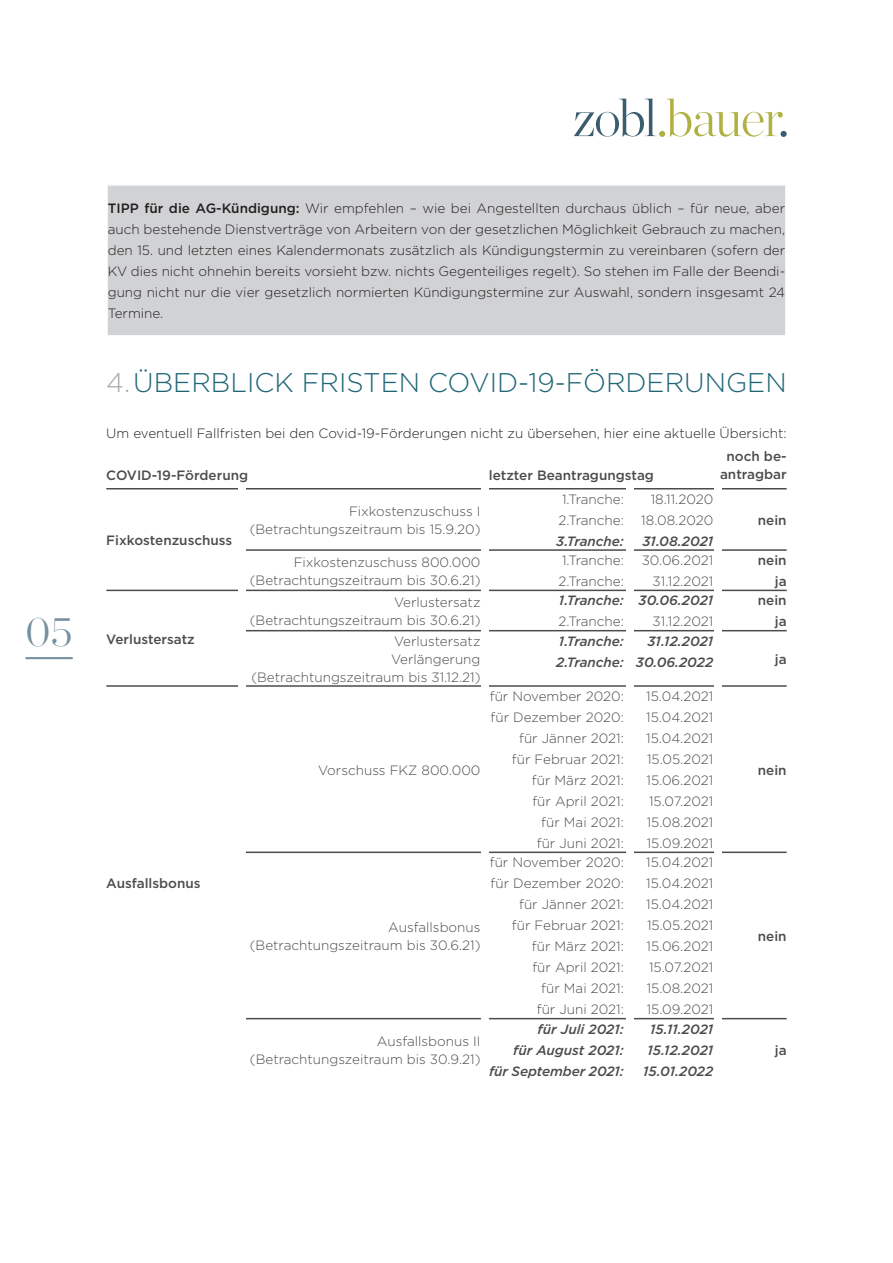
<style>
.page{position:relative;width:893px;height:1263px;background:#fff}
.page>*{position:absolute;margin:0;border:0;box-sizing:border-box;transform-origin:0 0}
.t1{font:200 42px "Chronicle Display";color:#7591a0}
.t2{font:300 27px "Gotham";color:#1e6576}
.Copy_Tabelle{font:300 13.5px/18px "Gotham";color:#4b4c4d}
.Copy_Abstand_7{font:300 13.5px/21px "Gotham";color:#231f20;text-align:justify}
.Copy_Tabelle-2{font:italic 500 13.5px "Gotham";color:#4b4c4d}
.Copy_Tabelle-3{font:500 13.5px/18px "Gotham";color:#4b4c4d;text-align:center}
.Copy{font:300 13.5px "Gotham";color:#231f20}
.s1{font-weight:500}
.s2{color:#a8a9ad}
</style>
<div class="page">
<svg style="left:574px;top:99px;width:209px;height:38px"></svg>
<div style="left:780px;top:131px;width:7px;height:6px;background:#395d6e;border-radius:50%"></div>
<hr style="left:26px;top:657px;width:47px;height:2px;background:#7591a0">
<div style="left:107px;top:185px;width:679px;height:151px;background:#d1d2d4"></div>
<hr style="left:106px;top:184px;width:681px;height:2px;background:#fff">
<hr style="left:106px;top:186px;width:2px;height:149px;background:#fff">
<hr style="left:785px;top:186px;width:2px;height:149px;background:#fff">
<hr style="left:106px;top:335px;width:681px;height:2px;background:#fff">
<hr style="left:106px;top:488px;width:133px;height:1px;background:#4b4c4d">
<hr style="left:239px;top:488px;width:246px;height:1px;background:#4b4c4d">
<hr style="left:485px;top:488px;width:143px;height:1px;background:#4b4c4d">
<hr style="left:628px;top:488px;width:90px;height:1px;background:#4b4c4d">
<hr style="left:718px;top:488px;width:69px;height:1px;background:#4b4c4d">
<hr style="left:239px;top:549px;width:246px;height:2px;background:#4b4c4d">
<hr style="left:485px;top:549px;width:143px;height:2px;background:#4b4c4d">
<hr style="left:628px;top:549px;width:90px;height:2px;background:#4b4c4d">
<hr style="left:718px;top:549px;width:69px;height:2px;background:#4b4c4d">
<hr style="left:106px;top:590px;width:133px;height:1px;background:#4b4c4d">
<hr style="left:239px;top:590px;width:246px;height:1px;background:#4b4c4d">
<hr style="left:485px;top:590px;width:143px;height:1px;background:#4b4c4d">
<hr style="left:628px;top:590px;width:90px;height:1px;background:#4b4c4d">
<hr style="left:718px;top:590px;width:69px;height:1px;background:#4b4c4d">
<hr style="left:239px;top:630px;width:246px;height:1px;background:#4b4c4d">
<hr style="left:485px;top:630px;width:143px;height:1px;background:#4b4c4d">
<hr style="left:628px;top:630px;width:90px;height:1px;background:#4b4c4d">
<hr style="left:718px;top:630px;width:69px;height:1px;background:#4b4c4d">
<hr style="left:106px;top:685px;width:133px;height:2px;background:#4b4c4d">
<hr style="left:239px;top:685px;width:246px;height:2px;background:#4b4c4d">
<hr style="left:485px;top:685px;width:143px;height:2px;background:#4b4c4d">
<hr style="left:628px;top:685px;width:90px;height:2px;background:#4b4c4d">
<hr style="left:718px;top:685px;width:69px;height:2px;background:#4b4c4d">
<hr style="left:239px;top:851px;width:246px;height:2px;background:#4b4c4d">
<hr style="left:485px;top:851px;width:143px;height:2px;background:#4b4c4d">
<hr style="left:628px;top:851px;width:90px;height:2px;background:#4b4c4d">
<hr style="left:718px;top:851px;width:69px;height:2px;background:#4b4c4d">
<hr style="left:239px;top:1018px;width:246px;height:1px;background:#4b4c4d">
<hr style="left:485px;top:1018px;width:143px;height:1px;background:#4b4c4d">
<hr style="left:628px;top:1018px;width:90px;height:1px;background:#4b4c4d">
<hr style="left:718px;top:1018px;width:69px;height:1px;background:#4b4c4d">
<div style="left:238px;top:487px;width:8px;height:638px;background:#fff"></div>
<div style="left:482px;top:483px;width:7px;height:637px;background:#fff"></div>
<div style="left:626px;top:483px;width:8px;height:637px;background:#fff"></div>
<div style="left:714px;top:480px;width:8px;height:638px;background:#fff"></div>
<h1 class="t1" style="left:26px;top:600px;width:49px">05</h1>
<p class="Copy_Abstand_7" style="left:108px;top:197px;width:679px"><span class="s1">TIPP für die AG-Kündigung:</span> Wir empfehlen – wie bei Angestellten durchaus üblich – für neue, aber auch bestehende Dienstverträge von Arbeitern von der gesetzlichen Möglichkeit Gebrauch zu machen, den 15. und letzten eines Kalendermonats zusätzlich als Kündigungstermin zu vereinbaren (sofern der KV dies nicht ohnehin bereits vorsieht bzw. nichts Gegenteiliges regelt). So stehen im Falle der Beendi&shy;gung nicht nur die vier gesetzlich normierten Kündigungstermine zur Auswahl, sondern insgesamt 24<br>Termine.</p>
<p class="t2" style="left:106px;top:365px;width:682px"><span class="s2">4.</span>ÜBERBLICK FRISTEN COVID-19-FÖRDERUNGEN</p>
<p class="Copy" style="left:106px;top:425px;width:682px">Um eventuell Fallfristen bei den Covid-19-Förderungen nicht zu übersehen, hier eine aktuelle Übersicht:</p>
<p class="Copy_Tabelle-3" style="left:106px;top:466px;width:143px">COVID-19-Förderung</p>
<p class="Copy_Tabelle-3" style="left:489px;top:466px;width:167px">letzter Beantragungstag</p>
<p class="Copy_Tabelle-3" style="left:720px;top:447px;width:68px">noch be&shy;antragbar</p>
<p class="Copy_Tabelle-3" style="left:106px;top:531px;width:127px">Fixkostenzuschuss</p>
<p class="Copy_Tabelle-3" style="left:106px;top:630px;width:90px">Verlustersatz</p>
<p class="Copy_Tabelle-3" style="left:106px;top:874px;width:96px">Ausfallsbonus</p>
<p class="Copy_Tabelle" style="left:349px;top:502px;width:133px">Fixkostenzuschuss I</p>
<p class="Copy_Tabelle" style="left:250px;top:520px;width:232px">(Betrachtungszeitraum bis 15.9.20)</p>
<p class="Copy_Tabelle" style="left:294px;top:552px;width:188px">Fixkostenzuschuss 800.000</p>
<p class="Copy_Tabelle" style="left:250px;top:570px;width:232px">(Betrachtungszeitraum bis 30.6.21)</p>
<p class="Copy_Tabelle" style="left:394px;top:593px;width:88px">Verlustersatz</p>
<p class="Copy_Tabelle" style="left:250px;top:611px;width:232px">(Betrachtungszeitraum bis 30.6.21)</p>
<p class="Copy_Tabelle" style="left:391px;top:632px;width:91px">Verlustersatz<br>Verlängerung</p>
<p class="Copy_Tabelle" style="left:251px;top:668px;width:231px">(Betrachtungszeitraum bis 31.12.21)</p>
<p class="Copy_Tabelle" style="left:318px;top:760px;width:164px">Vorschuss FKZ 800.000</p>
<p class="Copy_Tabelle" style="left:388px;top:918px;width:94px">Ausfallsbonus</p>
<p class="Copy_Tabelle" style="left:250px;top:936px;width:232px">(Betrachtungszeitraum bis 30.6.21)</p>
<p class="Copy_Tabelle" style="left:377px;top:1031px;width:105px">Ausfallsbonus II</p>
<p class="Copy_Tabelle" style="left:250px;top:1049px;width:232px">(Betrachtungszeitraum bis 30.9.21)</p>
<p class="Copy_Tabelle" style="left:562px;top:490px;width:63px">1.Tranche:</p>
<p class="Copy_Tabelle" style="left:559px;top:511px;width:67px">2.Tranche:</p>
<p class="Copy_Tabelle-2" style="left:556px;top:532px;width:69px">3.Tranche:</p>
<p class="Copy_Tabelle" style="left:562px;top:551px;width:63px">1.Tranche:</p>
<p class="Copy_Tabelle" style="left:559px;top:572px;width:67px">2.Tranche:</p>
<p class="Copy_Tabelle-2" style="left:559px;top:592px;width:67px">1.Tranche:</p>
<p class="Copy_Tabelle" style="left:559px;top:612px;width:67px">2.Tranche:</p>
<p class="Copy_Tabelle-2" style="left:559px;top:632px;width:67px">1.Tranche:</p>
<p class="Copy_Tabelle-2" style="left:556px;top:653px;width:69px">2.Tranche:</p>
<p class="Copy_Tabelle" style="left:490px;top:687px;width:136px">für November 2020:</p>
<p class="Copy_Tabelle" style="left:491px;top:708px;width:135px">für Dezember 2020:</p>
<p class="Copy_Tabelle" style="left:519px;top:729px;width:106px">für Jänner 2021:</p>
<p class="Copy_Tabelle" style="left:512px;top:750px;width:114px">für Februar 2021:</p>
<p class="Copy_Tabelle" style="left:532px;top:771px;width:94px">für März 2021:</p>
<p class="Copy_Tabelle" style="left:532px;top:792px;width:93px">für April 2021:</p>
<p class="Copy_Tabelle" style="left:541px;top:813px;width:84px">für Mai 2021:</p>
<p class="Copy_Tabelle" style="left:537px;top:834px;width:89px">für Juni 2021:</p>
<p class="Copy_Tabelle" style="left:490px;top:853px;width:136px">für November 2020:</p>
<p class="Copy_Tabelle" style="left:491px;top:874px;width:135px">für Dezember 2020:</p>
<p class="Copy_Tabelle" style="left:519px;top:895px;width:106px">für Jänner 2021:</p>
<p class="Copy_Tabelle" style="left:512px;top:916px;width:114px">für Februar 2021:</p>
<p class="Copy_Tabelle" style="left:532px;top:937px;width:94px">für März 2021:</p>
<p class="Copy_Tabelle" style="left:532px;top:958px;width:93px">für April 2021:</p>
<p class="Copy_Tabelle" style="left:541px;top:979px;width:84px">für Mai 2021:</p>
<p class="Copy_Tabelle" style="left:537px;top:1000px;width:89px">für Juni 2021:</p>
<p class="Copy_Tabelle-2" style="left:537px;top:1020px;width:88px">für Juli 2021:</p>
<p class="Copy_Tabelle-2" style="left:513px;top:1041px;width:112px">für August 2021:</p>
<p class="Copy_Tabelle-2" style="left:489px;top:1062px;width:136px">für September 2021:</p>
<p class="Copy_Tabelle" style="left:651px;top:490px;width:64px">18.11.2020</p>
<p class="Copy_Tabelle" style="left:641px;top:511px;width:74px">18.08.2020</p>
<p class="Copy_Tabelle-2" style="left:642px;top:532px;width:72px">31.08.2021</p>
<p class="Copy_Tabelle" style="left:642px;top:551px;width:73px">30.06.2021</p>
<p class="Copy_Tabelle" style="left:653px;top:572px;width:62px">31.12.2021</p>
<p class="Copy_Tabelle-2" style="left:639px;top:592px;width:76px">30.06.2021</p>
<p class="Copy_Tabelle" style="left:653px;top:612px;width:62px">31.12.2021</p>
<p class="Copy_Tabelle-3" style="left:758px;top:511px;width:30px">nein</p>
<p class="Copy_Tabelle-3" style="left:758px;top:551px;width:30px">nein</p>
<p class="Copy_Tabelle-3" style="left:775px;top:572px;width:13px">ja</p>
<p class="Copy_Tabelle-3" style="left:758px;top:591px;width:30px">nein</p>
<p class="Copy_Tabelle-3" style="left:775px;top:612px;width:13px">ja</p>
<p class="Copy_Tabelle-2" style="left:647px;top:632px;width:67px">31.12.2021</p>
<p class="Copy_Tabelle-2" style="left:636px;top:653px;width:79px">30.06.2022</p>
<p class="Copy_Tabelle-3" style="left:775px;top:650px;width:13px">ja</p>
<p class="Copy_Tabelle" style="left:646px;top:687px;width:69px">15.04.2021</p>
<p class="Copy_Tabelle" style="left:646px;top:708px;width:69px">15.04.2021</p>
<p class="Copy_Tabelle" style="left:646px;top:729px;width:69px">15.04.2021</p>
<p class="Copy_Tabelle" style="left:647px;top:750px;width:68px">15.05.2021</p>
<p class="Copy_Tabelle" style="left:646px;top:771px;width:68px">15.06.2021</p>
<p class="Copy_Tabelle" style="left:649px;top:792px;width:66px">15.07.2021</p>
<p class="Copy_Tabelle" style="left:647px;top:813px;width:68px">15.08.2021</p>
<p class="Copy_Tabelle" style="left:647px;top:834px;width:68px">15.09.2021</p>
<p class="Copy_Tabelle" style="left:646px;top:853px;width:69px">15.04.2021</p>
<p class="Copy_Tabelle" style="left:646px;top:874px;width:69px">15.04.2021</p>
<p class="Copy_Tabelle" style="left:646px;top:895px;width:69px">15.04.2021</p>
<p class="Copy_Tabelle" style="left:647px;top:916px;width:68px">15.05.2021</p>
<p class="Copy_Tabelle" style="left:646px;top:937px;width:68px">15.06.2021</p>
<p class="Copy_Tabelle" style="left:649px;top:958px;width:66px">15.07.2021</p>
<p class="Copy_Tabelle" style="left:647px;top:979px;width:68px">15.08.2021</p>
<p class="Copy_Tabelle" style="left:647px;top:1000px;width:68px">15.09.2021</p>
<p class="Copy_Tabelle-2" style="left:650px;top:1020px;width:65px">15.11.2021</p>
<p class="Copy_Tabelle-2" style="left:647px;top:1041px;width:67px">15.12.2021</p>
<p class="Copy_Tabelle-2" style="left:643px;top:1062px;width:72px">15.01.2022</p>
<p class="Copy_Tabelle-3" style="left:758px;top:761px;width:30px">nein</p>
<p class="Copy_Tabelle-3" style="left:758px;top:927px;width:30px">nein</p>
<p class="Copy_Tabelle-3" style="left:775px;top:1041px;width:13px">ja</p>
</div>
